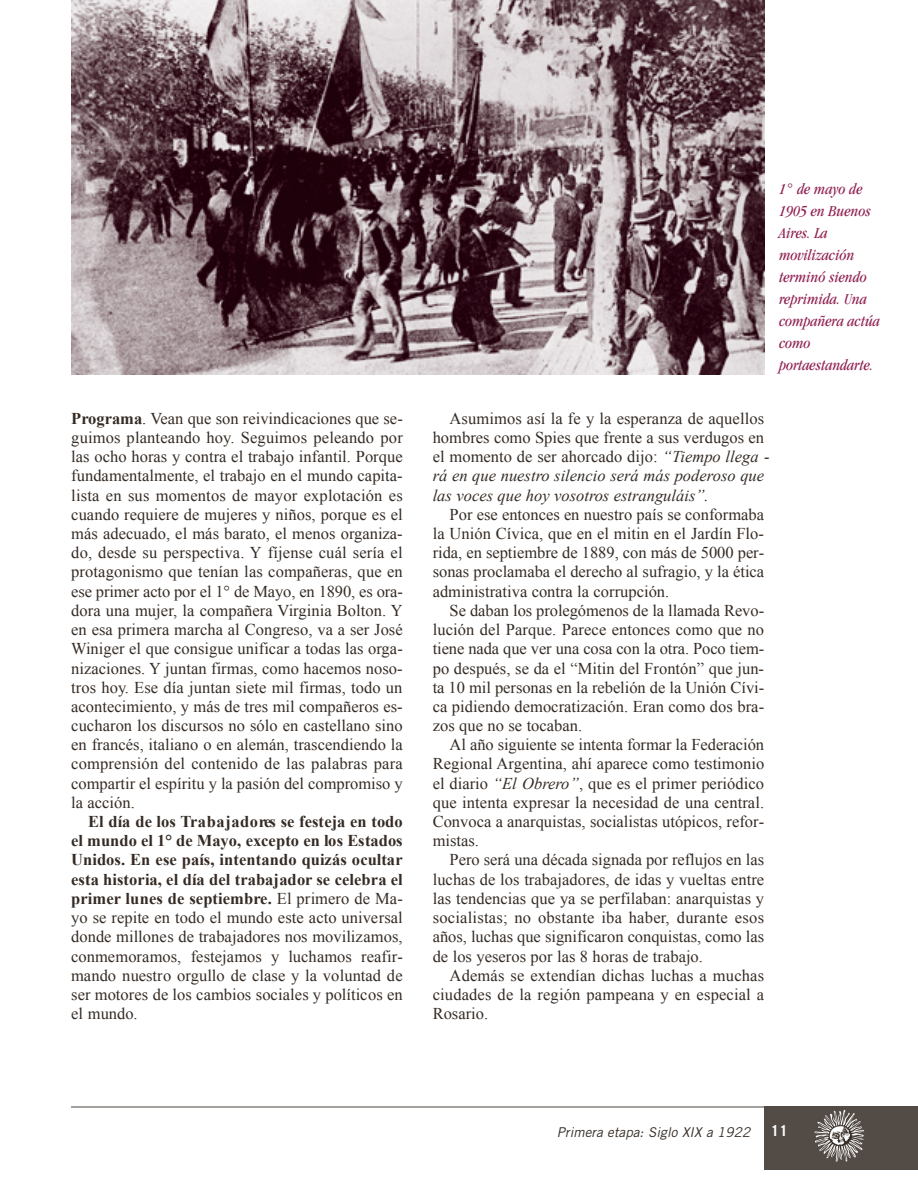
<style>
.page{position:relative;width:918px;height:1188px;background:#fff}
.page>*{position:absolute;margin:0;border:0;box-sizing:border-box;transform-origin:0 0}
.t1{font:16.5px/19.2px "Times New Roman";color:#352b24;text-align:justify}
.t2{font:italic condensed 15.75px/22px "Garamond";color:#902152}
.t3{font:700 15px "Trade Gothic";color:#fff}
.t4{font:italic 13.5px "Trade Gothic";color:#352b24}
.s1{font-weight:700}
.s2{font-size:16.5px}
.s3{font-style:italic}
</style>
<div class="page">
<hr style="left:71px;top:1106px;width:693px;height:1px;background:#a4a09e">
<img style="left:764px;top:1106px;width:154px;height:64px">
<img style="left:71px;top:0;width:693px;height:374px">
<p class="t1" style="left:71px;top:409px;width:333px"><span class="s1">Programa</span>. Vean que son reivindicaciones que se&shy;guimos planteando hoy. Seguimos peleando por las ocho horas y contra el trabajo infantil. Porque fundamentalmente, el trabajo en el mundo capita&shy;lista en sus momentos de mayor explotación es cuando requiere de mujeres y niños, porque es el más adecuado, el más barato, el menos organiza&shy;do, desde su perspectiva. Y fíjense cuál sería el protagonismo que tenían las compañeras, que en ese primer acto por el 1° de Mayo, en 1890, es ora&shy;dora una mujer, la compañera Virginia Bolton. Y en esa primera marcha al Congreso, va a ser José Winiger el que consigue unificar a todas las orga&shy;nizaciones. Y juntan firmas, como hacemos noso&shy;tros hoy. Ese día juntan siete mil firmas, todo un acontecimiento, y más de tres mil compañeros es&shy;cucharon los discursos no sólo en castellano sino en francés, italiano o en alemán, trascendiendo la comprensión del contenido de las palabras para compartir el espíritu y la pasión del compromiso y la acción.</p>
<p class="t1" style="left:71px;top:812px;width:333px;text-indent:17px"><span class="s1">El día de los Tr a b a j a d o res se festeja en todo el mundo el 1° de Mayo, excepto en los Estados Unidos. En ese país, intentando quizás ocultar esta historia, el día del trabajador se celebra el p r im e r lunes de septiembre .</span> El primero de Ma&shy;yo se repite en todo el mundo este acto universal donde millones de trabajadores nos movilizamos, conmemoramos, festejamos y luchamos reafir&shy;mando nuestro orgullo de clase y la voluntad de ser motores de los cambios sociales y políticos en el mundo.</p>
<p class="t2" style="left:779px;top:179px;width:102px">1<span class="s2">°</span> de mayo de<br>1905 en Buenos<br>Aires. La movilización terminó siendo reprimida. Una compañera actúa como portaestandarte.</p>
<p class="t1" style="left:433px;top:409px;width:339px;text-align:left;text-indent:17px">Asumimos así la fe y la esperanza de aquellos hombres como Spies que frente a sus verdugos en el momento de ser ahorcado dijo: <span class="s3">“Tiempo llega - rá en que nuestro silencio será más poderoso que las voces que hoy vosotros estranguláis”.</span></p>
<p class="t1" style="left:433px;top:505px;width:333px;text-indent:17px">Por ese entonces en nuestro país se conformaba la Unión Cívica, que en el mitin en el Jardín Flo&shy;rida, en septiembre de 1889, con más de 5000 per&shy;sonas proclamaba el derecho al sufragio, y la ética administrativa contra la corrupción.</p>
<p class="t1" style="left:433px;top:601px;width:333px;text-indent:17px">Se daban los prolegómenos de la llamada Revo&shy;lución del Parque. Parece entonces como que no tiene nada que ver una cosa con la otra. Poco tiem&shy;po después, se da el “Mitin del Frontón” que jun&shy;ta 10 mil personas en la rebelión de la Unión Cívi&shy;ca pidiendo democratización. Eran como dos bra&shy;zos que no se tocaban.</p>
<p class="t1" style="left:433px;top:735px;width:333px;text-indent:17px">Al año siguiente se intenta formar la Federación Regional Argentina, ahí aparece como testimonio el diario <span class="s3">“El Obrero”</span>, que es el primer periódico que intenta expresar la necesidad de una central.<br>Convoca a anarquistas, socialistas utópicos, refor&shy;mistas.</p>
<p class="t1" style="left:433px;top:850px;width:333px;text-indent:17px">Pero será una década signada por reflujos en las luchas de los trabajadores, de idas y vueltas entre las tendencias que ya se perfilaban: anarquistas y socialistas; no obstante iba haber, durante esos años, luchas que significaron conquistas, como las de los yeseros por las 8 horas de trabajo.</p>
<p class="t1" style="left:433px;top:965px;width:333px;text-indent:17px">Además se extendían dichas luchas a muchas ciudades de la región pampeana y en especial a Rosario.</p>
<p class="t4" style="left:557px;top:1127px;width:195px">Primera etapa: Siglo XIX a 1922</p>
<p class="t3" style="left:771px;top:1125px;width:19px">1 1</p>
</div>
